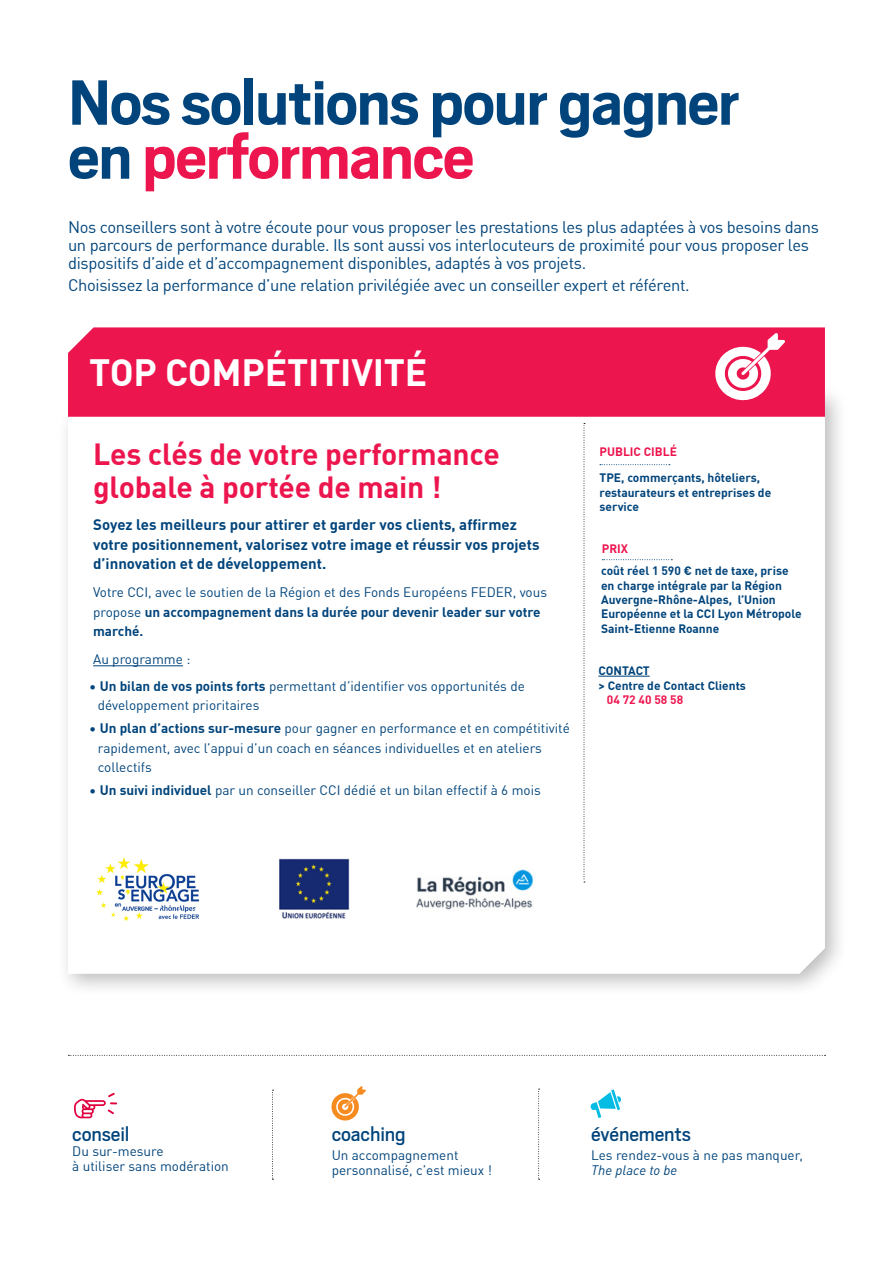
<style>
.page{position:relative;width:893px;height:1263px;background:#fff}
.page>*{position:absolute;margin:0;border:0;box-sizing:border-box;transform-origin:0 0}
.t1{font:700 70.8px/54px "Scout";letter-spacing:-.02em;color:#00447b}
.t2{font:700 37.2px "DIN Offc";letter-spacing:-.005em;color:#fff}
.t3{font:700 30px/33px "DIN Offc";letter-spacing:-.005em;color:#ed154e}
.t4{font:22.5px "Scout";letter-spacing:-.005em;color:#00447b}
.t5{font:16.5px/18px "DIN Offc";letter-spacing:-.02em;color:#00447b}
.t6{font:700 15px/19.5px "DIN Offc";color:#00447b}
.t7{font:13.5px/19.5px "DIN Offc";color:#00447b}
.t8{font:700 12px/14.4px "DIN Offc";color:#00447b}
.t9{font:700 12px "DIN Offc";color:#ed154e}
.s1{color:#ed154e}
.s2{font-weight:700}
.s3{font-style:italic}
</style>
<div class="page">
<hr style="left:892px;top:0;width:1px;height:1263px;background:#633989">
<svg style="left:68px;top:1055px;width:758px;height:1px"></svg>
<div style="left:57px;top:383px;width:791px;height:614px;background:#231f20;opacity:.3"></div>
<svg style="left:68px;top:417px;width:757px;height:557px"></svg>
<svg style="left:584px;top:423px;width:1px;height:460px"></svg>
<div style="left:68px;top:327px;width:757px;height:90px;background:#ed154e"></div>
<hr style="left:598px;top:676px;width:52px;height:1px;background:#00447b">
<hr style="left:93px;top:665px;width:90px;height:1px;background:#00447b">
<svg style="left:600px;top:464px;width:70px;height:1px"></svg>
<svg style="left:602px;top:559px;width:70px;height:1px"></svg>
<svg style="left:331px;top:1086px;width:35px;height:35px"></svg>
<svg style="left:272px;top:1090px;width:2px;height:90px"></svg>
<svg style="left:538px;top:1089px;width:2px;height:91px"></svg>
<svg style="left:74px;top:1093px;width:43px;height:25px"></svg>
<svg style="left:590px;top:1089px;width:31px;height:29px"></svg>
<img style="left:94px;top:857px;width:108px;height:65px">
<img style="left:272px;top:857px;width:84px;height:65px">
<img style="left:409px;top:862px;width:130px;height:54px">
<svg style="left:712px;top:333px;width:73px;height:70px"></svg>
<p class="t1" style="left:68px;top:72px;width:673px">Nos solutions pour gagner en <span class="s1">performance</span></p>
<p class="t5" style="left:68px;top:218px;width:752px">Nos conseillers sont à votre écoute pour vous proposer les prestations les plus adaptées à vos besoins dans un parcours de performance durable. Ils sont aussi vos interlocuteurs de proximité pour vous proposer les dispositifs d’aide et d’accompagnement disponibles, adaptés à vos projets.</p>
<p class="t5" style="left:68px;top:276px;width:623px">Choisissez la performance d’une relation privilégiée avec un conseiller expert et référent.</p>
<p class="t2" style="left:89px;top:348px;width:340px">TOP COMPÉTITIVITÉ</p>
<p class="t3" style="left:93px;top:438px;width:408px">Les clés de votre performance globale à portée de main !</p>
<p class="t6" style="left:93px;top:515px;width:448px">Soyez les meilleurs pour attirer et garder vos clients, affirmez votre positionnement, valorisez votre image et réussir vos projets d’innovation et de développement.</p>
<p class="t7" style="left:93px;top:583px;width:455px">Votre CCI, avec le soutien de la Région et des Fonds Européens FEDER, vous propose <span class="s2">un accompagnement dans la durée pour devenir leader sur votre marché.</span></p>
<p class="t7" style="left:93px;top:650px;width:99px">Au programme :</p>
<p class="t7" style="left:89px;top:676px;width:437px">• <span class="s2">Un bilan de vos points forts</span> permettant d’identifier vos opportunités de</p>
<p class="t7" style="left:98px;top:695px;width:163px">développement prioritaires</p>
<p class="t7" style="left:89px;top:719px;width:482px">• <span class="s2">Un plan d’actions sur-mesure</span> pour gagner en performance et en compétitivité</p>
<p class="t7" style="left:98px;top:738px;width:446px">rapidement, avec l’appui d’un coach en séances individuelles et en ateliers</p>
<p class="t7" style="left:98px;top:757px;width:55px">collectifs</p>
<p class="t7" style="left:89px;top:781px;width:453px">• <span class="s2">Un suivi individuel</span> par un conseiller CCI dédié et un bilan effectif à 6 mois</p>
<p class="t9" style="left:600px;top:444px;width:79px">PUBLIC CIBLÉ</p>
<p class="t8" style="left:600px;top:471px;width:173px">TPE, commerçants, hôteliers, restaurateurs et entreprises de service</p>
<p class="t9" style="left:602px;top:541px;width:28px">PRIX</p>
<p class="t8" style="left:601px;top:564px;width:202px">coût réel 1 590 € net de taxe, prise en charge intégrale par la Région<br>Auvergne-Rhône-Alpes, l’Union<br>Européenne et la CCI Lyon Métropole<br>Saint-Etienne Roanne</p>
<p class="t8" style="left:598px;top:663px;width:53px">CONTACT</p>
<p class="t8" style="left:598px;top:678px;width:149px">&gt; Centre de Contact Clients</p>
<p class="t9" style="left:607px;top:692px;width:78px">04 72 40 58 58</p>
<p class="t4" style="left:72px;top:1119px;width:59px">conseil</p>
<p class="t7" style="left:72px;top:1141px;width:93px">Du sur-mesure</p>
<p class="t7" style="left:72px;top:1156px;width:158px">à utiliser sans modération</p>
<p class="t4" style="left:332px;top:1119px;width:76px">coaching</p>
<p class="t7" style="left:332px;top:1148px;width:162px;line-height:15px">Un accompagnement personnalisé, c’est mieux !</p>
<p class="t4" style="left:591px;top:1119px;width:101px">événements</p>
<p class="t7" style="left:591px;top:1148px;width:213px;line-height:15px">Les rendez-vous à ne pas manquer,<br><span class="s3">The place to be</span></p>
</div>
